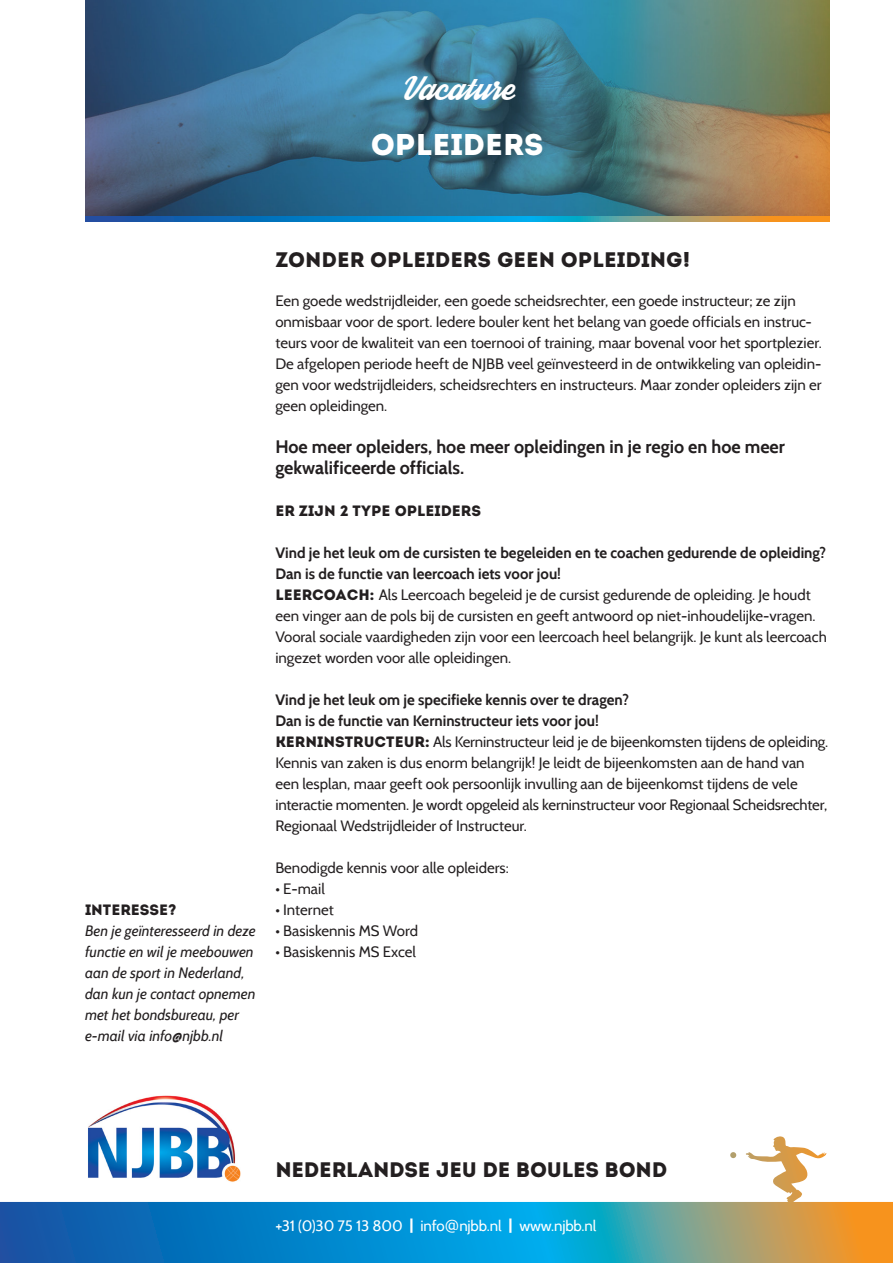
<style>
.page{position:relative;width:893px;height:1263px;background:#fff}
.page>*{position:absolute;margin:0;border:0;box-sizing:border-box;transform-origin:0 0}
.t1{font:30px "Intro";color:#fff}
.t2{font:24px "Streetwear";color:#fff}
.t3{font:21px "Intro";color:#231f20}
.t4{font:700 18px/21px "Cabin";color:#231f20}
.t5{font:15px/21px "Cabin";color:#231f20}
.t6{font:700 15px/21px "Cabin";color:#231f20}
.t7{font:italic 15px/21px "Cabin";color:#231f20}
.t8{font:15px "Cabin";letter-spacing:-.01em;color:#fff}
.t9{font:15px "Intro";color:#231f20}
.s1{font-family:"Intro"}
.s2{font-family:"Verdana";font-weight:700}
.s3{font-family:"Verdana"}
</style>
<div class="page">
<img style="left:85px;top:0;width:744px;height:217px">
<svg style="left:0;top:1202px;width:893px;height:61px;background:#378caa"></svg>
<svg style="left:15px;top:1136px;width:812px;height:66px"></svg>
<img style="left:79px;top:1095px;width:173px;height:87px">
<svg style="left:85px;top:217px;width:744px;height:4px;background:#3f89a3"></svg>
<p class="t2" style="left:400px;top:78px;width:116px">Vacature</p>
<p class="t1" style="left:371px;top:127px;width:174px">OPLEIDERS</p>
<p class="t9" style="left:85px;top:901px;width:93px">INTERESSE?</p>
<p class="t7" style="left:85px;top:920px;width:172px">Ben je geïnteresseerd in deze functie en wil je meebouwen aan de sport in Nederland, dan kun je contact opnemen met het bondsbureau, per e-mail via info@njbb.nl</p>
<p class="t3" style="left:275px;top:247px;width:416px">ZONDER OPLEIDERS GEEN OPLEIDING!</p>
<p class="t5" style="left:275px;top:290px;width:548px">Een goede wedstrijdleider, een goede scheidsrechter, een goede instructeur; ze zijn onmisbaar voor de sport. Iedere bouler kent het belang van goede officials en instruc&shy;teurs voor de kwaliteit van een toernooi of training, maar bovenal voor het sportplezier.</p>
<p class="t5" style="left:275px;top:353px;width:548px;text-align:justify">De afgelopen periode heeft de NJBB veel geïnvesteerd in de ontwikkeling van opleidin&shy;gen voor wedstrijdleiders, scheidsrechters en instructeurs. Maar zonder opleiders zijn er geen opleidingen.</p>
<p class="t4" style="left:275px;top:436px;width:511px">Hoe meer opleiders, hoe meer opleidingen in je regio en hoe meer gekwalificeerde officials.</p>
<p class="t9" style="left:275px;top:502px;width:207px">ER ZIJN 2 TYPE OPLEIDERS</p>
<p class="t6" style="left:275px;top:542px;width:552px">Vind je het leuk om de cursisten te begeleiden en te coachen gedurende de opleiding?<br>Dan is de functie van leercoach iets voor jou!</p>
<p class="t5" style="left:275px;top:584px;width:553px"><span class="s1">LEERCOACH:</span> Als Leercoach begeleid je de cursist gedurende de opleiding. Je houdt een vinger aan de pols bij de cursisten en geeft antwoord op niet-inhoudelijke-vragen.<br>Vooral sociale vaardigheden zijn voor een leercoach heel belangrijk. Je kunt als leercoach ingezet worden voor alle opleidingen.</p>
<p class="t6" style="left:275px;top:689px;width:355px">Vind je het leuk om je specifieke kennis over te dragen?<br>Dan is de functie van Kerninstructeur iets voor jou!</p>
<p class="t5" style="left:275px;top:731px;width:554px"><span class="s1">KERNINSTRUCTEUR:</span> Als Kerninstructeur leid je de bijeenkomsten tijdens de opleiding.<br>Kennis van zaken is dus enorm belangrijk! Je leidt de bijeenkomsten aan de hand van een lesplan, maar geeft ook persoonlijk invulling aan de bijeenkomst tijdens de vele interactie momenten. Je wordt opgeleid als kerninstructeur voor Regionaal Scheidsrechter, Regionaal Wedstrijdleider of Instructeur.</p>
<p class="t5" style="left:275px;top:857px;width:235px">Benodigde kennis voor alle opleiders:</p>
<p class="t5" style="left:275px;top:878px;width:51px">• E-mail</p>
<p class="t5" style="left:275px;top:899px;width:60px">• Internet</p>
<p class="t5" style="left:275px;top:920px;width:144px">• Basiskennis MS Word</p>
<p class="t5" style="left:275px;top:941px;width:142px">• Basiskennis MS Excel</p>
<p class="t3" style="left:275px;top:1157px;width:393px">NEDERLANDSE JEU DE BOULES BOND</p>
<p class="t8" style="left:275px;top:1217px;width:322px">+31 (0)30 75 13 800 <span class="s2">|</span> info<span class="s3">@</span>njbb.nl <span class="s2">|</span> www.njbb.nl</p>
</div>
